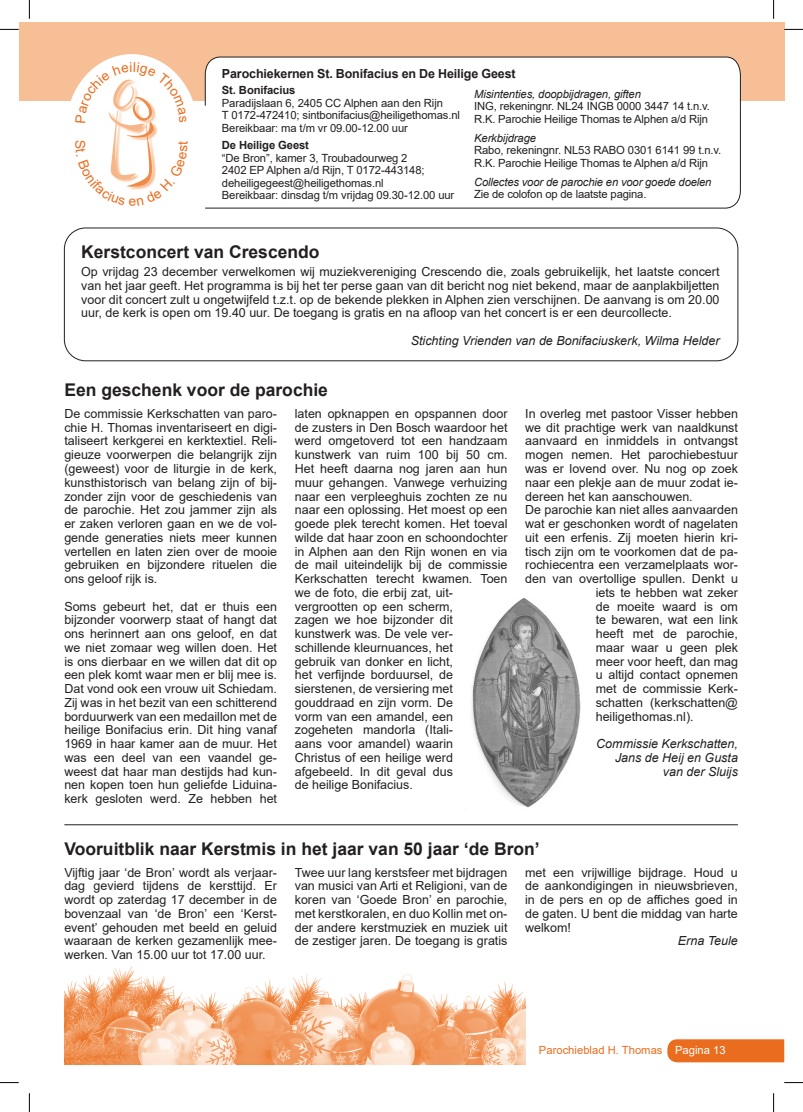
<style>
.page{position:relative;width:803px;height:1112px;background:#fff}
.page>*{position:absolute;margin:0;border:0;box-sizing:border-box;transform-origin:0 0}
.t1{font:700 17.5px "Arial";color:#231f20}
.t2{font:12.5px/13.8px "Arial";color:#231f20;text-align:justify}
.t3{font:italic 12.5px/13.8px "Arial";color:#231f20;text-align:right}
.t4{font:700 12.5px "Arial";letter-spacing:-.01em;color:#231f20}
.t5{font:11.25px/12.5px "Arial";letter-spacing:-.01em;color:#231f20}
.t6{font:italic 11.25px "Arial";letter-spacing:-.01em;color:#231f20}
.t7{font:11.25px "Arial";color:#ea6d1f}
.t8{font:700 11.25px "Arial";letter-spacing:-.01em;color:#231f20}
.s1{color:#fff}
</style>
<div class="page">
<img style="left:65px;top:966px;width:460px;height:98px">
<div style="left:667px;top:1039px;width:117px;height:23px;background:#ea6d1f"></div>
<div style="left:19px;top:22px;width:765px;height:78px;background:#f7bf96"></div>
<div style="left:66px;top:54px;width:132px;height:150px;background:#fff;border-radius:50%"></div>
<img style="left:114px;top:123px;width:44px;height:17px">
<svg style="left:204px;top:56px;width:537px;height:153px"></svg>
<hr style="left:64px;top:824px;width:674px;height:1px;background:#231f20">
<div style="left:64px;top:228px;width:674px;height:133px;border:1px solid #231f20;border-radius:21px"></div>
<img style="left:471px;top:598px;width:110px;height:210px">
<svg style="left:0;top:29px;width:19px;height:1px"></svg>
<svg style="left:784px;top:29px;width:19px;height:1px"></svg>
<svg style="left:0;top:1082px;width:19px;height:1px"></svg>
<svg style="left:784px;top:1082px;width:19px;height:1px"></svg>
<svg style="left:29px;top:0;width:1px;height:19px"></svg>
<svg style="left:29px;top:1093px;width:1px;height:18px"></svg>
<svg style="left:773px;top:0;width:1px;height:19px"></svg>
<svg style="left:773px;top:1093px;width:1px;height:18px"></svg>
<svg style="left:110px;top:140px;width:46px;height:50px"></svg>
<svg style="left:75px;top:62px;width:112px;height:61px"></svg>
<p class="t4" style="left:222px;top:65px;width:295px">Parochiekernen St. Bonifacius en De Heilige Geest</p>
<p class="t8" style="left:222px;top:82px;width:75px">St. Bonifacius</p>
<p class="t5" style="left:222px;top:96px;width:240px">Paradijslaan 6, 2405 CC Alphen aan den Rijn<br>T 0172-472410; sintbonifacius@heiligethomas.nl<br>Bereikbaar: ma t/m vr 09.00-12.00 uur</p>
<p class="t8" style="left:222px;top:137px;width:89px">De Heilige Geest</p>
<p class="t5" style="left:222px;top:151px;width:234px">“De Bron”, kamer 3, Troubadourweg 2<br>2402 EP Alphen a/d Rijn, T 0172-443148; deheiligegeest@heiligethomas.nl<br>Bereikbaar: dinsdag t/m vrijdag 09.30-12.00 uur</p>
<p class="t6" style="left:474px;top:87px;width:168px">Misintenties, doopbijdragen, giften</p>
<p class="t5" style="left:474px;top:100px;width:237px">ING, rekeningnr. NL24 INGB 0000 3447 14 t.n.v.<br>R.K. Parochie Heilige Thomas te Alphen a/d Rijn</p>
<p class="t6" style="left:474px;top:130px;width:63px">Kerkbijdrage</p>
<p class="t5" style="left:474px;top:144px;width:248px">Rabo, rekeningnr. NL53 RABO 0301 6141 99 t.n.v.<br>R.K. Parochie Heilige Thomas te Alphen a/d Rijn</p>
<p class="t6" style="left:474px;top:174px;width:239px">Collectes voor de parochie en voor goede doelen</p>
<p class="t5" style="left:474px;top:188px;width:174px">Zie de colofon op de laatste pagina.</p>
<h1 class="t1" style="left:81px;top:239px;width:240px">Kerstconcert van Crescendo</h1>
<p class="t2" style="left:81px;top:265px;width:640px">Op vrijdag 23 december verwelkomen wij muziekvereniging Crescendo die, zoals gebruikelijk, het laatste concert van het jaar geeft. Het programma is bij het ter perse gaan van dit bericht nog niet bekend, maar de aanplakbiljetten voor dit concert zult u ongetwijfeld t.z.t. op de bekende plekken in Alphen zien verschijnen. De aanvang is om 20.00 uur, de kerk is open om 19.40 uur. De toegang is gratis en na afloop van het concert is er een deurcollecte.</p>
<p class="t3" style="left:411px;top:334px;width:310px">Stichting Vrienden van de Bonifaciuskerk, Wilma Helder</p>
<h1 class="t1" style="left:64px;top:377px;width:265px">Een geschenk voor de parochie</h1>
<p class="t2" style="left:64px;top:406px;width:214px">De commissie Kerkschatten van paro&shy;chie H. Thomas inventariseert en digi&shy;taliseert kerkgerei en kerktextiel. Reli&shy;gieuze voorwerpen die belangrijk zijn (geweest) voor de liturgie in de kerk, kunsthistorisch van belang zijn of bij&shy;zonder zijn voor de geschiedenis van de parochie. Het zou jammer zijn als er zaken verloren gaan en we de vol&shy;gende generaties niets meer kunnen vertellen en laten zien over de mooie gebruiken en bijzondere rituelen die ons geloof rijk is.</p>
<p class="t2" style="left:64px;top:599px;width:214px">Soms gebeurt het, dat er thuis een bijzonder voorwerp staat of hangt dat ons herinnert aan ons geloof, en dat we niet zomaar weg willen doen. Het is ons dierbaar en we willen dat dit op een plek komt waar men er blij mee is.<br>Dat vond ook een vrouw uit Schiedam.<br>Zij was in het bezit van een schitterend borduurwerk van een medaillon met de heilige Bonifacius erin. Dit hing vanaf 1969 in haar kamer aan de muur. Het was een deel van een vaandel ge&shy;weest dat haar man destijds had kun&shy;nen kopen toen hun geliefde Liduina&shy;kerk gesloten werd. Ze hebben het</p>
<p class="t2" style="left:295px;top:406px;width:214px;text-align:left">laten opknappen en opspannen door de zusters in Den Bosch waardoor het werd omgetoverd tot een handzaam kunstwerk van ruim 100 bij 50 cm.<br>Het heeft daarna nog jaren aan hun muur gehangen. Vanwege verhuizing naar een verpleeghuis zochten ze nu naar een oplossing. Het moest op een goede plek terecht komen. Het toeval wilde dat haar zoon en schoondochter in Alphen aan den Rijn wonen en via de mail uiteindelijk bij de commissie<br>Kerkschatten terecht kwamen. Toen we de foto, die erbij zat, uit&shy;vergrootten op een scherm,<br>zagen we hoe bijzonder dit kunstwerk was. De vele ver&shy;schillende kleurnuances, het<br>gebruik van donker en licht,<br>het verfijnde borduursel, de sierstenen, de versiering met gouddraad en zijn vorm. De<br>vorm van een amandel, een zogeheten mandorla (Itali-<br>aans voor amandel) waarin<br>Christus of een heilige werd afgebeeld. In dit geval dus<br>de heilige Bonifacius.</p>
<p class="t2" style="left:525px;top:406px;width:214px">In overleg met pastoor Visser hebben</p>
<p class="t2" style="left:525px;top:420px;width:214px">we dit prachtige werk van naaldkunst</p>
<p class="t2" style="left:525px;top:434px;width:214px">aanvaard en inmiddels in ontvangst</p>
<p class="t2" style="left:525px;top:448px;width:214px">mogen nemen. Het parochiebestuur</p>
<p class="t2" style="left:525px;top:461px;width:214px">was er lovend over. Nu nog op zoek</p>
<p class="t2" style="left:525px;top:475px;width:214px">naar een plekje aan de muur zodat ie-</p>
<p class="t2" style="left:525px;top:489px;width:169px">dereen het kan aanschouwen.</p>
<p class="t2" style="left:525px;top:503px;width:214px">De parochie kan niet alles aanvaarden</p>
<p class="t2" style="left:525px;top:516px;width:214px">wat er geschonken wordt of nagelaten</p>
<p class="t2" style="left:525px;top:530px;width:214px">uit een erfenis. Zij moeten hierin kri-</p>
<p class="t2" style="left:525px;top:544px;width:214px">tisch zijn om te voorkomen dat de pa-</p>
<p class="t2" style="left:525px;top:558px;width:214px">rochiecentra een verzamelplaats wor-</p>
<p class="t2" style="left:525px;top:571px;width:214px">den van overtollige spullen. Denkt u</p>
<p class="t2" style="left:596px;top:585px;width:144px">iets te hebben wat zeker</p>
<p class="t2" style="left:596px;top:599px;width:144px">de moeite waard is om</p>
<p class="t2" style="left:596px;top:613px;width:144px">te bewaren, wat een link</p>
<p class="t2" style="left:596px;top:626px;width:144px">heeft met de parochie,</p>
<p class="t2" style="left:596px;top:640px;width:144px">maar waar u geen plek</p>
<p class="t2" style="left:596px;top:654px;width:144px">meer voor heeft, dan mag</p>
<p class="t2" style="left:596px;top:668px;width:144px">u altijd contact opnemen</p>
<p class="t2" style="left:596px;top:681px;width:144px">met de commissie Kerk-</p>
<p class="t2" style="left:596px;top:695px;width:144px">schatten (kerkschatten@</p>
<p class="t2" style="left:596px;top:709px;width:99px">heiligethomas.nl).</p>
<p class="t3" style="left:596px;top:737px;width:143px">Commissie Kerkschatten,<br>Jans de Heij en Gusta van der Sluijs</p>
<h1 class="t1" style="left:64px;top:836px;width:477px">Vooruitblik naar Kerstmis in het jaar van 50 jaar ‘de Bron’</h1>
<p class="t2" style="left:64px;top:865px;width:214px">Vijftig jaar ‘de Bron’ wordt als verjaar&shy;dag gevierd tijdens de kersttijd. Er wordt op zaterdag 17 december in de bovenzaal van ‘de Bron’ een ‘Kerst&shy;event’ gehouden met beeld en geluid waaraan de kerken gezamenlijk mee&shy;werken. Van 15.00 uur tot 17.00 uur.</p>
<p class="t2" style="left:295px;top:865px;width:214px">Twee uur lang kerstsfeer met bijdragen van musici van Arti et Religioni, van de koren van ‘Goede Bron’ en parochie, met kerstkoralen, en duo Kollin met on&shy;der andere kerstmuziek en muziek uit de zestiger jaren. De toegang is gratis</p>
<p class="t2" style="left:525px;top:865px;width:214px">met een vrijwillige bijdrage. Houd u de aankondigingen in nieuwsbrieven, in de pers en op de affiches goed in de gaten. U bent die middag van harte welkom!</p>
<p class="t3" style="left:678px;top:934px;width:61px">Erna Teule</p>
<p class="t7" style="left:539px;top:1042px;width:188px">Parochieblad H. Thomas <span class="s1">Pagina 13</span></p>
</div>
